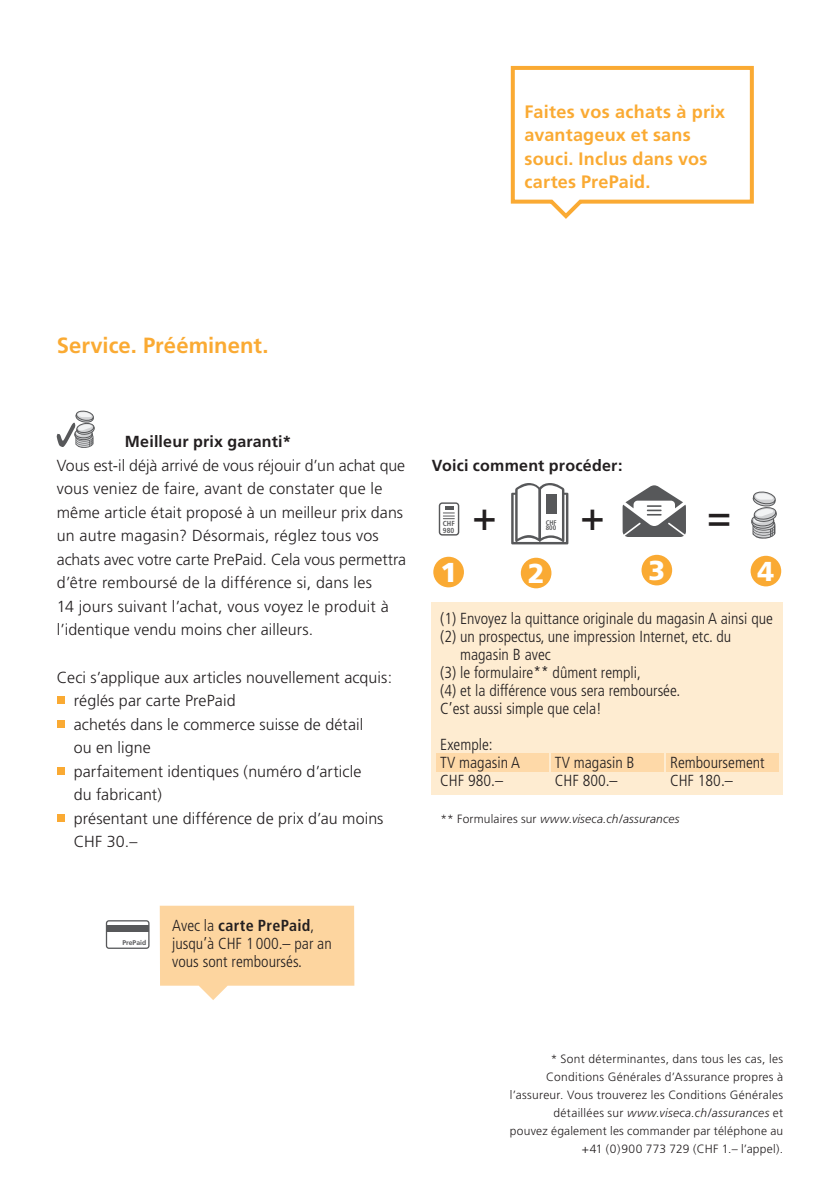
<style>
.page{position:relative;width:840px;height:1191px;background:#fff}
.page>*{position:absolute;margin:0;border:0;box-sizing:border-box;transform-origin:0 0}
.t1{font:700 condensed 40.2px "Frutiger";color:#231f20}
.t2{font:900 27.4px "Frutiger";color:#fff}
.t3{font:700 22px "Frutiger";color:#faaa33}
.t4{font:700 18px/23.6px "Frutiger";letter-spacing:.01em;color:#faaa33}
.t5{font:300 16px/23.6px "Frutiger";letter-spacing:.01em;color:#231f20}
.t6{font:300 condensed 16px/18px "Frutiger";color:#231f20}
.t7{font:700 16px "Frutiger";letter-spacing:.015em;color:#231f20}
.t8{font:300 12px/18px "Frutiger";letter-spacing:.025em;color:#231f20;text-align:right}
.t9{font:italic 300 12px "Frutiger";letter-spacing:.015em;color:#231f20}
.t10{font:700 condensed 7.2px/6.4px "Frutiger";color:#57585a}
.t11{font:700 6.8px "Frutiger";color:#57585a}
.t12{font:700 condensed 6.6px/5.2px "Frutiger";color:#57585a}
.s1{font-style:normal}
.s2{font-weight:700}
.s3{font-style:italic}
</style>
<div class="page">
<div style="left:57px;top:696px;width:7px;height:8px;background:#faaa33"></div>
<div style="left:57px;top:720px;width:7px;height:7px;background:#faaa33"></div>
<div style="left:57px;top:767px;width:7px;height:7px;background:#faaa33"></div>
<div style="left:57px;top:814px;width:7px;height:7px;background:#faaa33"></div>
<svg style="left:57px;top:410px;width:37px;height:38px"></svg>
<div style="left:641px;top:555px;width:30px;height:30px;background:#faaa33;border-radius:50%"></div>
<div style="left:750px;top:556px;width:30px;height:30px;background:#faaa33;border-radius:50%"></div>
<div style="left:520px;top:558px;width:31px;height:30px;background:#faaa33;border-radius:50%"></div>
<div style="left:433px;top:557px;width:30px;height:30px;background:#faaa33;border-radius:50%"></div>
<div style="left:438px;top:502px;width:21px;height:33px;border:1px solid #57585a;border-radius:3px"></div>
<svg style="left:443px;top:506px;width:11px;height:13px"></svg>
<svg style="left:622px;top:485px;width:63px;height:52px"></svg>
<svg style="left:751px;top:491px;width:25px;height:48px"></svg>
<svg style="left:511px;top:483px;width:57px;height:61px"></svg>
<div style="left:545px;top:495px;width:11px;height:19px;background:#57585a"></div>
<div style="left:431px;top:601px;width:351px;height:193px;background:#feecd1"></div>
<div style="left:436px;top:753px;width:112px;height:18px;background:#fed9a8"></div>
<div style="left:550px;top:753px;width:113px;height:18px;background:#fed9a8"></div>
<div style="left:665px;top:753px;width:113px;height:18px;background:#fed9a8"></div>
<svg style="left:510px;top:65px;width:244px;height:154px"></svg>
<svg style="left:160px;top:905px;width:194px;height:95px;background:#fddbad"></svg>
<svg style="left:106px;top:920px;width:43px;height:29px"></svg>
<div style="left:107px;top:925px;width:42px;height:6px;background:#57585a"></div>
<p class="t4" style="left:524px;top:99px;width:202px">Faites vos achats à prix avantageux et sans souci. Inclus dans vos cartes PrePaid.</p>
<h3 class="t3" style="left:57px;top:332px;width:213px">Service. Prééminent.</h3>
<p class="t7" style="left:125px;top:432px;width:168px">Meilleur prix garanti*</p>
<p class="t5" style="left:57px;top:453px;width:351px">Vous est-il déjà arrivé de vous réjouir d’un achat que vous veniez de faire, avant de constater que le même article était proposé à un meilleur prix dans un autre magasin? Désormais, réglez tous vos achats avec votre carte PrePaid. Cela vous permettra d’être remboursé de la différence si, dans les<br>14 jours suivant l’achat, vous voyez le produit à l’identique vendu moins cher ailleurs.</p>
<p class="t5" style="left:74px;top:665px;width:320px;text-indent:-17px">Ceci s’applique aux articles nouvellement acquis: réglés par carte PrePaid<br>achetés dans le commerce suisse de détail<br>ou en ligne<br>parfaitement identiques (numéro d’article<br>du fabricant)<br>présentant une différence de prix d’au moins<br>CHF 30.–</p>
<p class="t7" style="left:431px;top:456px;width:192px">Voici comment procéder:</p>
<p class="t10" style="left:442px;top:520px;width:13px">CHF<br>980</p>
<h1 class="t1" style="left:472px;top:492px;width:26px">+</h1>
<p class="t12" style="left:545px;top:520px;width:12px">CHF<br>800</p>
<h1 class="t1" style="left:580px;top:492px;width:26px">+</h1>
<h1 class="t1" style="left:706px;top:492px;width:26px">=</h1>
<h2 class="t2" style="left:440px;top:555px;width:18px">1</h2>
<h2 class="t2" style="left:527px;top:556px;width:18px">2</h2>
<h2 class="t2" style="left:648px;top:554px;width:18px">3</h2>
<h2 class="t2" style="left:757px;top:554px;width:18px">4</h2>
<p class="t6" style="left:440px;top:609px;width:334px">(1) Envoyez la quittance originale du magasin A ainsi que</p>
<p class="t6" style="left:440px;top:627px;width:292px">(2) un prospectus, une impression Internet, etc. du</p>
<p class="t6" style="left:460px;top:645px;width:92px">magasin B avec</p>
<p class="t6" style="left:440px;top:663px;width:202px">(3) le formulaire** dûment rempli,</p>
<p class="t6" style="left:440px;top:681px;width:241px">(4) et la différence vous sera remboursée.</p>
<p class="t6" style="left:440px;top:699px;width:163px">C’est aussi simple que cela!</p>
<p class="t6" style="left:440px;top:735px;width:81px">Exemple:<br>TV magasin A</p>
<p class="t6" style="left:554px;top:753px;width:81px">TV magasin B</p>
<p class="t6" style="left:669px;top:753px;width:96px">Remboursement</p>
<p class="t6" style="left:440px;top:771px;width:64px">CHF 980.–</p>
<p class="t6" style="left:554px;top:771px;width:64px">CHF 800.–</p>
<p class="t6" style="left:669px;top:771px;width:64px">CHF 180.–</p>
<p class="t9" style="left:440px;top:812px;width:240px"><span class="s1">** Formulaires sur</span> www.viseca.ch/assurances</p>
<p class="t11" style="left:122px;top:938px;width:25px">PrePaid</p>
<p class="t6" style="left:172px;top:916px;width:161px">Avec la <span class="s2">carte PrePaid</span>, jusqu’à CHF 1 000.– par an vous sont remboursés.</p>
<p class="t8" style="left:509px;top:1050px;width:275px">* Sont déterminantes, dans tous les cas, les Conditions Générales d’Assurance propres à l’assureur. Vous trouverez les Conditions Générales détaillées sur <span class="s3">www.viseca.ch/assurances</span> et<br>pouvez également les commander par téléphone au +41 (0)900 773 729 (CHF 1.– l’appel).</p>
</div>
